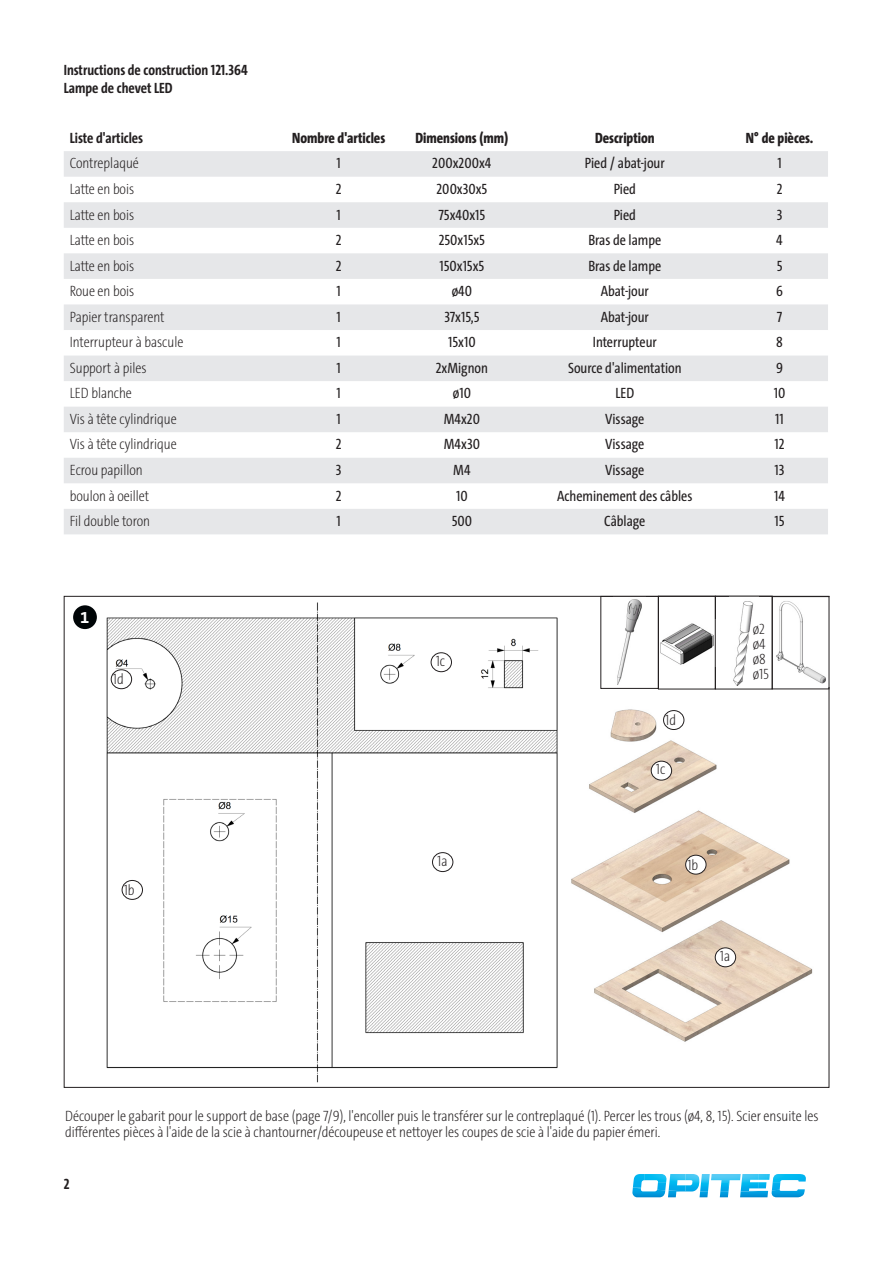
<style>
.page{position:relative;width:893px;height:1263px;background:#fff}
.page>*{position:absolute;margin:0;border:0;box-sizing:border-box;transform-origin:0 0}
.t1{font:700 16.8px "The Sans B W7";color:#fff}
.Tabelle-Inhalt-Zentr{font:15px "The Sans Cd LF5 Plain";color:#231f20}
.Anleitung-Info{font:200 15px/16.5px "The Sans Cd LF2";color:#231f20}
.Tabelle{font:200 15px "The Sans Cd LF2";color:#231f20}
.Beschreibung_linksbü{font:700 15px "The Sans Cd LF7";color:#231f20}
.Tabelle-Headline_Zen{font:800 15px "The Sans Cd LF8";color:#231f20}
.Anleitungstext-Inhal{font:200 15px "The Sans Cd LF2";letter-spacing:-.01em;color:#231f20}
</style>
<div class="page">
<svg style="left:632px;top:1174px;width:174px;height:24px"></svg>
<img style="left:106px;top:602px;width:452px;height:481px">
<div style="left:72px;top:604px;width:26px;height:26px;background:#000507;border-radius:50%"></div>
<div style="left:71px;top:604px;width:28px;height:27px;border:2px solid #fff;border-radius:50%"></div>
<img style="left:776px;top:601px;width:50px;height:83px">
<div style="left:772px;top:596px;width:57px;height:93px;border:1px solid #231f20"></div>
<img style="left:571px;top:709px;width:242px;height:333px">
<div style="left:715px;top:948px;width:21px;height:19px;background:#fff;border-radius:50%"></div>
<div style="left:715px;top:948px;width:21px;height:19px;border:1px solid #231f20;border-radius:50%"></div>
<div style="left:686px;top:855px;width:20px;height:19px;background:#fff;border-radius:50%"></div>
<div style="left:685px;top:855px;width:21px;height:19px;border:1px solid #231f20;border-radius:50%"></div>
<div style="left:651px;top:761px;width:21px;height:19px;background:#fff;border-radius:50%"></div>
<div style="left:651px;top:761px;width:21px;height:19px;border:1px solid #231f20;border-radius:50%"></div>
<div style="left:663px;top:710px;width:21px;height:19px;background:#fff;border-radius:50%"></div>
<div style="left:663px;top:710px;width:21px;height:20px;border:1px solid #231f20;border-radius:50%"></div>
<img style="left:733px;top:601px;width:21px;height:85px">
<div style="left:715px;top:596px;width:57px;height:93px;border:1px solid #231f20"></div>
<img style="left:660px;top:623px;width:53px;height:42px">
<div style="left:658px;top:596px;width:57px;height:93px;border:1px solid #231f20"></div>
<img style="left:617px;top:599px;width:25px;height:86px">
<div style="left:601px;top:596px;width:57px;height:93px;border:1px solid #231f20"></div>
<div style="left:432px;top:853px;width:21px;height:18px;background:#fff;border-radius:50%"></div>
<div style="left:432px;top:852px;width:21px;height:20px;border:1px solid #231f20;border-radius:50%"></div>
<div style="left:122px;top:880px;width:20px;height:19px;background:#fff;border-radius:50%"></div>
<div style="left:122px;top:880px;width:21px;height:19px;border:1px solid #231f20;border-radius:50%"></div>
<div style="left:431px;top:653px;width:20px;height:19px;background:#fff;border-radius:50%"></div>
<div style="left:431px;top:652px;width:21px;height:20px;border:1px solid #231f20;border-radius:50%"></div>
<div style="left:111px;top:670px;width:21px;height:19px;background:#fff;border-radius:50%"></div>
<div style="left:111px;top:669px;width:21px;height:20px;border:1px solid #231f20;border-radius:50%"></div>
<svg style="left:64px;top:151px;width:764px;height:383px;fill:#e6e7e9"></svg>
<p class="Beschreibung_linksbü" style="left:64px;top:60px;width:186px">Instructions de construction 121.364</p>
<p class="Beschreibung_linksbü" style="left:64px;top:78px;width:110px">Lampe de chevet LED</p>
<p class="Beschreibung_linksbü" style="left:70px;top:128px;width:75px">Liste d'articles</p>
<p class="Tabelle-Headline_Zen" style="left:292px;top:128px;width:94px">Nombre d'articles</p>
<p class="Tabelle-Headline_Zen" style="left:415px;top:128px;width:94px">Dimensions (mm)</p>
<p class="Tabelle-Headline_Zen" style="left:595px;top:128px;width:61px">Description</p>
<p class="Tabelle-Headline_Zen" style="left:746px;top:128px;width:69px">N° de pièces.</p>
<p class="Tabelle" style="left:70px;top:154px;width:71px">Contreplaqué</p>
<p class="Tabelle-Inhalt-Zentr" style="left:337px;top:154px;width:6px">1</p>
<p class="Tabelle-Inhalt-Zentr" style="left:432px;top:154px;width:61px">200x200x4</p>
<p class="Tabelle-Inhalt-Zentr" style="left:585px;top:154px;width:81px">Pied / abat-jour</p>
<p class="Tabelle-Inhalt-Zentr" style="left:777px;top:154px;width:6px">1</p>
<p class="Tabelle" style="left:70px;top:179px;width:66px">Latte en bois</p>
<p class="Tabelle-Inhalt-Zentr" style="left:336px;top:179px;width:7px">2</p>
<p class="Tabelle-Inhalt-Zentr" style="left:436px;top:179px;width:52px">200x30x5</p>
<p class="Tabelle-Inhalt-Zentr" style="left:614px;top:179px;width:24px">Pied</p>
<p class="Tabelle-Inhalt-Zentr" style="left:777px;top:179px;width:7px">2</p>
<p class="Tabelle" style="left:70px;top:205px;width:66px">Latte en bois</p>
<p class="Tabelle-Inhalt-Zentr" style="left:337px;top:205px;width:6px">1</p>
<p class="Tabelle-Inhalt-Zentr" style="left:439px;top:205px;width:48px">75x40x15</p>
<p class="Tabelle-Inhalt-Zentr" style="left:614px;top:205px;width:24px">Pied</p>
<p class="Tabelle-Inhalt-Zentr" style="left:777px;top:205px;width:7px">3</p>
<p class="Tabelle" style="left:70px;top:230px;width:66px">Latte en bois</p>
<p class="Tabelle-Inhalt-Zentr" style="left:336px;top:230px;width:7px">2</p>
<p class="Tabelle-Inhalt-Zentr" style="left:439px;top:230px;width:48px">250x15x5</p>
<p class="Tabelle-Inhalt-Zentr" style="left:588px;top:230px;width:74px">Bras de lampe</p>
<p class="Tabelle-Inhalt-Zentr" style="left:776px;top:230px;width:8px">4</p>
<p class="Tabelle" style="left:70px;top:256px;width:66px">Latte en bois</p>
<p class="Tabelle-Inhalt-Zentr" style="left:336px;top:256px;width:7px">2</p>
<p class="Tabelle-Inhalt-Zentr" style="left:439px;top:256px;width:46px">150x15x5</p>
<p class="Tabelle-Inhalt-Zentr" style="left:588px;top:256px;width:74px">Bras de lampe</p>
<p class="Tabelle-Inhalt-Zentr" style="left:777px;top:256px;width:7px">5</p>
<p class="Tabelle" style="left:70px;top:281px;width:66px">Roue en bois</p>
<p class="Tabelle-Inhalt-Zentr" style="left:337px;top:281px;width:6px">1</p>
<p class="Tabelle-Inhalt-Zentr" style="left:452px;top:281px;width:22px">ø40</p>
<p class="Tabelle-Inhalt-Zentr" style="left:601px;top:281px;width:50px">Abat-jour</p>
<p class="Tabelle-Inhalt-Zentr" style="left:776px;top:281px;width:8px">6</p>
<p class="Tabelle" style="left:70px;top:307px;width:96px">Papier transparent</p>
<p class="Tabelle-Inhalt-Zentr" style="left:337px;top:307px;width:6px">1</p>
<p class="Tabelle-Inhalt-Zentr" style="left:444px;top:307px;width:37px">37x15,5</p>
<p class="Tabelle-Inhalt-Zentr" style="left:601px;top:307px;width:50px">Abat-jour</p>
<p class="Tabelle-Inhalt-Zentr" style="left:777px;top:307px;width:7px">7</p>
<p class="Tabelle" style="left:70px;top:333px;width:115px">Interrupteur à bascule</p>
<p class="Tabelle-Inhalt-Zentr" style="left:337px;top:333px;width:6px">1</p>
<p class="Tabelle-Inhalt-Zentr" style="left:448px;top:333px;width:29px">15x10</p>
<p class="Tabelle-Inhalt-Zentr" style="left:593px;top:333px;width:65px">Interrupteur</p>
<p class="Tabelle-Inhalt-Zentr" style="left:776px;top:333px;width:8px">8</p>
<p class="Tabelle" style="left:70px;top:358px;width:78px">Support à piles</p>
<p class="Tabelle-Inhalt-Zentr" style="left:337px;top:358px;width:6px">1</p>
<p class="Tabelle-Inhalt-Zentr" style="left:436px;top:358px;width:54px">2xMignon</p>
<p class="Tabelle-Inhalt-Zentr" style="left:568px;top:358px;width:115px">Source d'alimentation</p>
<p class="Tabelle-Inhalt-Zentr" style="left:776px;top:358px;width:8px">9</p>
<p class="Tabelle" style="left:70px;top:384px;width:64px">LED blanche</p>
<p class="Tabelle-Inhalt-Zentr" style="left:337px;top:384px;width:6px">1</p>
<p class="Tabelle-Inhalt-Zentr" style="left:453px;top:384px;width:20px">ø10</p>
<p class="Tabelle-Inhalt-Zentr" style="left:615px;top:384px;width:20px">LED</p>
<p class="Tabelle-Inhalt-Zentr" style="left:774px;top:384px;width:13px">10</p>
<p class="Tabelle" style="left:70px;top:409px;width:108px">Vis à tête cylindrique</p>
<p class="Tabelle-Inhalt-Zentr" style="left:337px;top:409px;width:6px">1</p>
<p class="Tabelle-Inhalt-Zentr" style="left:444px;top:409px;width:38px">M4x20</p>
<p class="Tabelle-Inhalt-Zentr" style="left:605px;top:409px;width:41px">Vissage</p>
<p class="Tabelle-Inhalt-Zentr" style="left:775px;top:409px;width:10px">11</p>
<p class="Tabelle" style="left:70px;top:435px;width:108px">Vis à tête cylindrique</p>
<p class="Tabelle-Inhalt-Zentr" style="left:336px;top:435px;width:7px">2</p>
<p class="Tabelle-Inhalt-Zentr" style="left:444px;top:435px;width:38px">M4x30</p>
<p class="Tabelle-Inhalt-Zentr" style="left:605px;top:435px;width:41px">Vissage</p>
<p class="Tabelle-Inhalt-Zentr" style="left:775px;top:435px;width:12px">12</p>
<p class="Tabelle" style="left:70px;top:460px;width:74px">Ecrou papillon</p>
<p class="Tabelle-Inhalt-Zentr" style="left:336px;top:460px;width:7px">3</p>
<p class="Tabelle-Inhalt-Zentr" style="left:453px;top:460px;width:19px">M4</p>
<p class="Tabelle-Inhalt-Zentr" style="left:605px;top:460px;width:41px">Vissage</p>
<p class="Tabelle-Inhalt-Zentr" style="left:775px;top:460px;width:11px">13</p>
<p class="Tabelle" style="left:70px;top:486px;width:81px">boulon à oeillet</p>
<p class="Tabelle-Inhalt-Zentr" style="left:336px;top:486px;width:7px">2</p>
<p class="Tabelle-Inhalt-Zentr" style="left:456px;top:486px;width:13px">10</p>
<p class="Tabelle-Inhalt-Zentr" style="left:557px;top:486px;width:137px">Acheminement des câbles</p>
<p class="Tabelle-Inhalt-Zentr" style="left:774px;top:486px;width:12px">14</p>
<p class="Tabelle" style="left:70px;top:511px;width:82px">Fil double toron</p>
<p class="Tabelle-Inhalt-Zentr" style="left:337px;top:511px;width:6px">1</p>
<p class="Tabelle-Inhalt-Zentr" style="left:452px;top:511px;width:22px">500</p>
<p class="Tabelle-Inhalt-Zentr" style="left:604px;top:511px;width:43px">Câblage</p>
<p class="Tabelle-Inhalt-Zentr" style="left:775px;top:511px;width:12px">15</p>
<p class="t1" style="left:80px;top:606px;width:11px">1</p>
<p class="Anleitung-Info" style="left:113px;top:670px;width:12px">1d</p>
<p class="Anleitung-Info" style="left:124px;top:881px;width:12px">1b</p>
<p class="Anleitung-Info" style="left:436px;top:652px;width:11px">1c</p>
<p class="Anleitung-Info" style="left:437px;top:852px;width:12px">1a</p>
<p class="Anleitung-Info" style="left:665px;top:711px;width:12px">1d</p>
<p class="Anleitung-Info" style="left:656px;top:760px;width:11px">1c</p>
<p class="Anleitungstext-Inhal" style="left:753px;top:619px;width:14px">ø2</p>
<p class="Anleitungstext-Inhal" style="left:753px;top:634px;width:14px">ø4</p>
<p class="Anleitungstext-Inhal" style="left:753px;top:649px;width:14px">ø8</p>
<p class="Anleitungstext-Inhal" style="left:753px;top:664px;width:18px">ø15</p>
<p class="Anleitung-Info" style="left:687px;top:856px;width:12px">1b</p>
<p class="Anleitung-Info" style="left:720px;top:947px;width:12px">1a</p>
<p class="Anleitung-Info" style="left:65px;top:1107px;width:755px">Découper le gabarit pour le support de base (page 7/9), l'encoller puis le transférer sur le contreplaqué (1). Percer les trous (ø4, 8, 15). Scier ensuite les différentes pièces à l'aide de la scie à chantourner/découpeuse et nettoyer les coupes de scie à l'aide du papier émeri.</p>
<p class="Beschreibung_linksbü" style="left:64px;top:1174px;width:7px">2</p>
</div>
